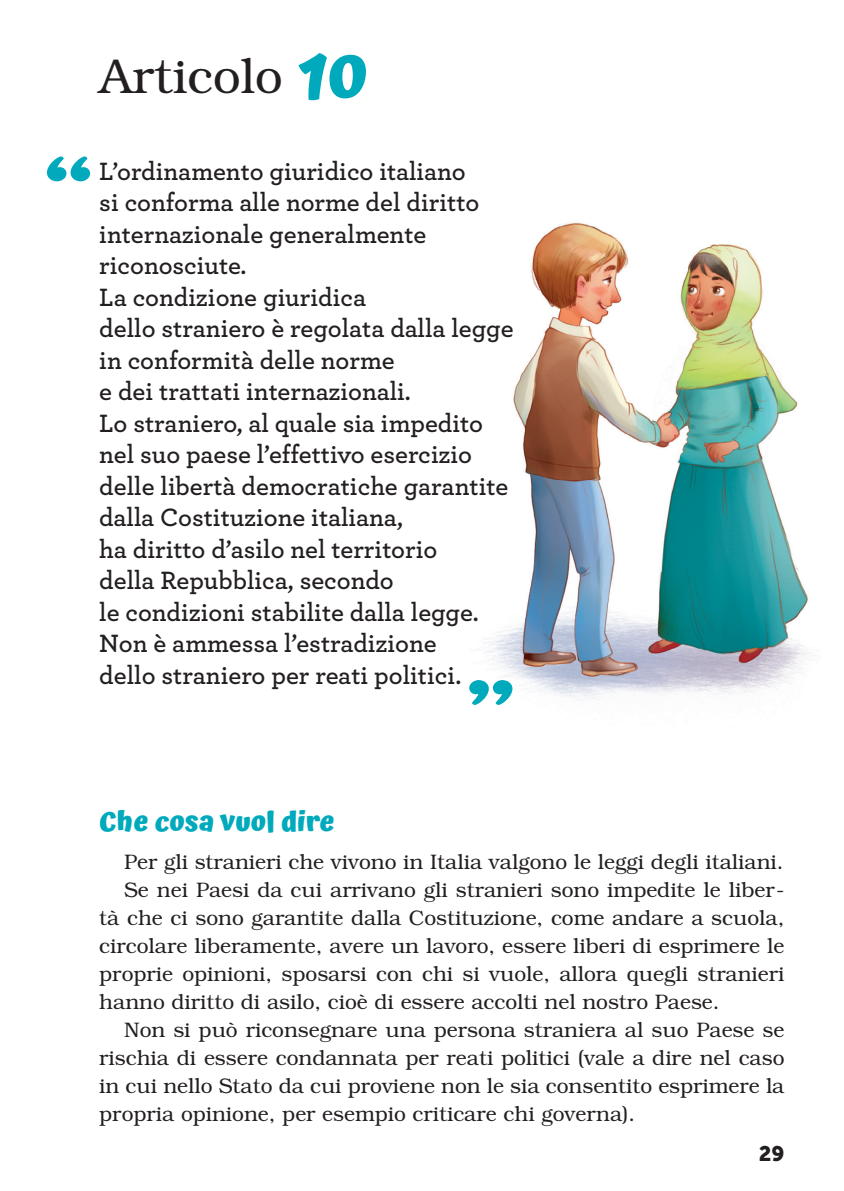
<style>
.page{position:relative;width:844px;height:1191px;background:#fff}
.page>*{position:absolute;margin:0;border:0;box-sizing:border-box;transform-origin:0 0}
.t1{font:700 63px "Atma";color:#00aabc}
.t2{font:300 49px "Bookman Std";color:#231f20}
.t3{font:700 28px "Atma";color:#00aabc}
.t4{font:600 26.25px/31.5px "Archer";color:#231f20}
.t5{font:300 21px "Bookman Std";color:#231f20}
.t6{font:21px "Museo Sans 900";color:#231f20}
</style>
<div class="page">
<img style="left:476px;top:222px;width:337px;height:477px">
<svg style="left:47px;top:156px;width:43px;height:25px"></svg>
<svg style="left:469px;top:680px;width:43px;height:25px"></svg>
<h2 class="t2" style="left:99px;top:49px;width:185px">Articolo</h2>
<h1 class="t1" style="left:298px;top:39px;width:71px">10</h1>
<p class="t4" style="left:99px;top:154px;width:416px">L’ordinamento giuridico italiano<br>si conforma alle norme del diritto internazionale generalmente riconosciute.<br>La condizione giuridica<br>dello straniero è regolata dalla legge in conformità delle norme<br>e dei trattati internazionali.<br>Lo straniero, al quale sia impedito nel suo paese l’effettivo esercizio delle libertà democratiche garantite dalla Costituzione italiana,<br>ha diritto d’asilo nel territorio<br>della Repubblica, secondo<br>le condizioni stabilite dalla legge.<br>Non è ammessa l’estradizione<br>dello straniero per reati politici.</p>
<h3 class="t3" style="left:99px;top:805px;width:237px">Che cosa vuol dire</h3>
<p class="t5" style="left:124px;top:850px;width:660px">Per gli stranieri che vivono in Italia valgono le leggi degli italiani.</p>
<p class="t5" style="left:124px;top:878px;width:661px">Se nei Paesi da cui arrivano gli stranieri sono impedite le liber-</p>
<p class="t5" style="left:99px;top:906px;width:686px">tà che ci sono garantite dalla Costituzione, come andare a scuola,</p>
<p class="t5" style="left:99px;top:934px;width:686px">circolare liberamente, avere un lavoro, essere liberi di esprimere le</p>
<p class="t5" style="left:99px;top:962px;width:686px">proprie opinioni, sposarsi con chi si vuole, allora quegli stranieri</p>
<p class="t5" style="left:99px;top:990px;width:621px">hanno diritto di asilo, cioè di essere accolti nel nostro Paese.</p>
<p class="t5" style="left:124px;top:1018px;width:661px">Non si può riconsegnare una persona straniera al suo Paese se</p>
<p class="t5" style="left:99px;top:1046px;width:686px">rischia di essere condannata per reati politici (vale a dire nel caso</p>
<p class="t5" style="left:99px;top:1074px;width:686px">in cui nello Stato da cui proviene non le sia consentito esprimere la</p>
<p class="t5" style="left:99px;top:1102px;width:537px">propria opinione, per esempio criticare chi governa).</p>
<p class="t6" style="left:758px;top:1142px;width:27px">29</p>
</div>
